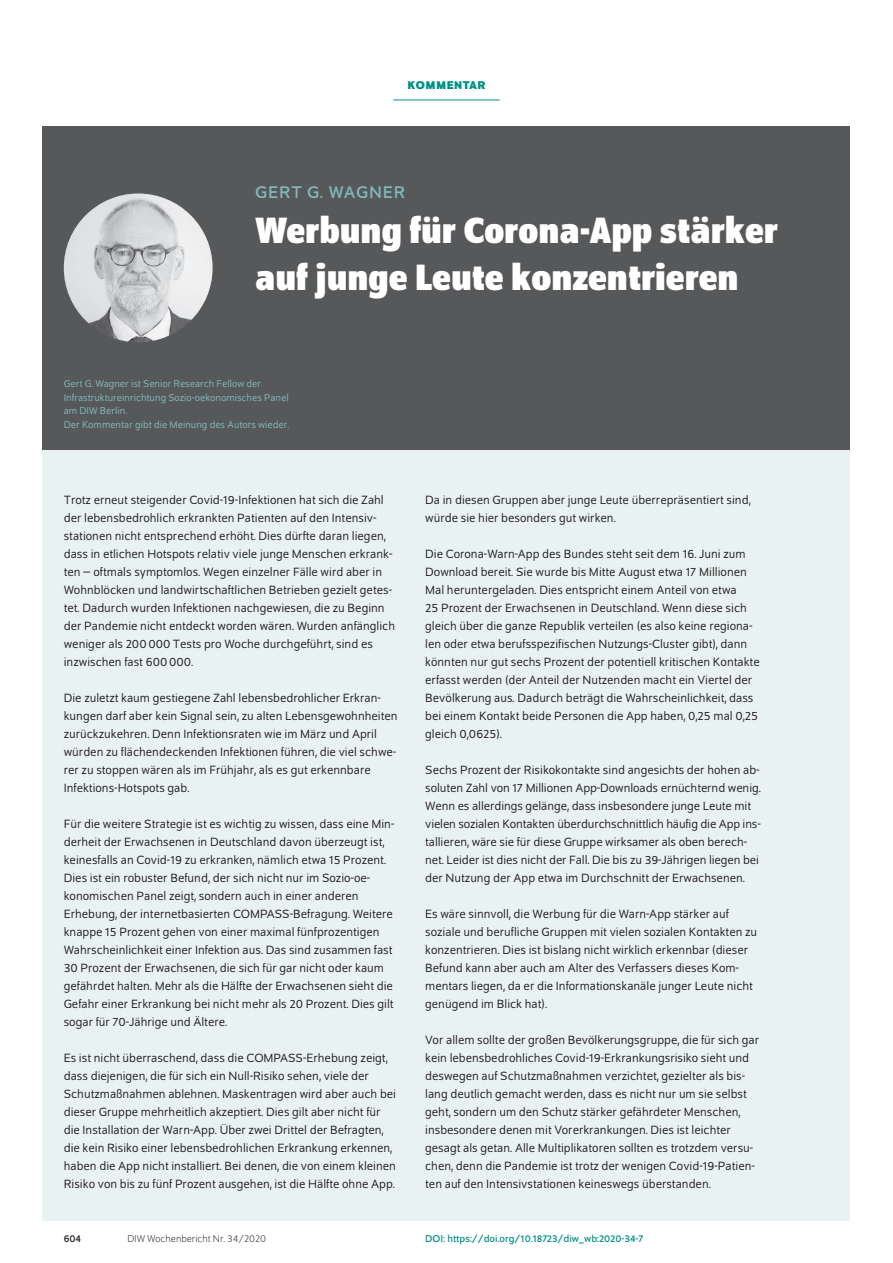
<style>
.page{position:relative;width:893px;height:1263px;background:#fff}
.page>*{position:absolute;margin:0;border:0;box-sizing:border-box;transform-origin:0 0}
.t1{font:700 semi-condensed 39px/46.8px "Schumpeter";color:#fff}
.t2{font:18px "Schumpeter";letter-spacing:.05em;color:#7fbbba}
.t3{font:12.75px/18px "Schumpeter Blond";color:#231f20}
.t4{font:700 12px "Schumpeter";letter-spacing:.04em;color:#009188}
.t5{font:10.5px/13.5px "Schumpeter Blond";color:#7fbbba}
.t6{font:10.5px "Schumpeter";color:#009188}
.t7{font:300 10.5px "Schumpeter";color:#231f20}
.t8{font:10.5px "Schumpeter";color:#231f20}
</style>
<div class="page">
<div style="left:43px;top:126px;width:807px;height:324px;background:#57585a"></div>
<hr style="left:393px;top:100px;width:107px;height:1px;background:#009188">
<img style="left:64px;top:193px;width:149px;height:149px;border-radius:74px">
<div style="left:43px;top:450px;width:807px;height:770px;background:#e9f2f2"></div>
<p class="t4" style="left:407px;top:79px;width:80px">KOMMENTAR</p>
<h2 class="t2" style="left:255px;top:183px;width:152px">GERT G. WAGNER</h2>
<h1 class="t1" style="left:255px;top:207px;width:524px">Werbung für Corona-App stärker auf junge Leute konzentrieren</h1>
<p class="t5" style="left:64px;top:377px;width:227px">Gert G. Wagner ist Senior Research Fellow der Infrastruktureinrichtung Sozio-oekonomisches Panel am DIW Berlin.<br>Der Kommentar gibt die Meinung des Autors wieder.</p>
<p class="t3" style="left:64px;top:491px;width:333px">Trotz erneut steigender Covid-19-Infektionen hat sich die Zahl der lebensbedrohlich erkrankten Patienten auf den Intensiv&shy;stationen nicht entsprechend erhöht. Dies dürfte daran liegen, dass in etlichen Hotspots relativ viele junge Menschen erkrank&shy;ten – oftmals symptomlos. Wegen einzelner Fälle wird aber in Wohnblöcken und landwirtschaftlichen Betrieben gezielt getes&shy;tet. Dadurch wurden Infektionen nachgewiesen, die zu Beginn der Pandemie nicht entdeckt worden wären. Wurden anfänglich weniger als 200000 Tests pro Woche durchgeführt, sind es inzwischen fast 600000.</p>
<p class="t3" style="left:64px;top:689px;width:335px">Die zuletzt kaum gestiegene Zahl lebensbedrohlicher Erkran&shy;kungen darf aber kein Signal sein, zu alten Lebensgewohnheiten zurückzukehren. Denn Infektionsraten wie im März und April würden zu flächendeckenden Infektionen führen, die viel schwe&shy;rer zu stoppen wären als im Frühjahr, als es gut erkennbare Infektions-Hotspots gab.</p>
<p class="t3" style="left:64px;top:815px;width:332px">Für die weitere Strategie ist es wichtig zu wissen, dass eine Min&shy;derheit der Erwachsenen in Deutschland davon überzeugt ist, keinesfalls an Covid-19 zu erkranken, nämlich etwa 15 Prozent.<br>Dies ist ein robuster Befund, der sich nicht nur im Sozio-oe&shy;konomischen Panel zeigt, sondern auch in einer anderen Erhebung, der internetbasierten COMPASS-Befragung. Weitere knappe 15 Prozent gehen von einer maximal fünfprozentigen Wahrscheinlichkeit einer Infektion aus. Das sind zusammen fast 30 Prozent der Erwachsenen, die sich für gar nicht oder kaum gefährdet halten. Mehr als die Hälfte der Erwachsenen sieht die Gefahr einer Erkrankung bei nicht mehr als 20 Prozent. Dies gilt sogar für 70-Jährige und Ältere.</p>
<p class="t3" style="left:64px;top:1049px;width:334px">Es ist nicht überraschend, dass die COMPASS-Erhebung zeigt, dass diejenigen, die für sich ein Null-Risiko sehen, viele der Schutzmaßnahmen ablehnen. Maskentragen wird aber auch bei dieser Gruppe mehrheitlich akzeptiert. Dies gilt aber nicht für die Installation der Warn-App. Über zwei Drittel der Befragten, die kein Risiko einer lebensbedrohlichen Erkrankung erkennen, haben die App nicht installiert. Bei denen, die von einem kleinen Risiko von bis zu fünf Prozent ausgehen, ist die Hälfte ohne App.</p>
<p class="t3" style="left:425px;top:491px;width:327px">Da in diesen Gruppen aber junge Leute überrepräsentiert sind, würde sie hier besonders gut wirken.</p>
<p class="t3" style="left:425px;top:545px;width:336px">Die Corona-Warn-App des Bundes steht seit dem 16. Juni zum Download bereit. Sie wurde bis Mitte August etwa 17 Millionen Mal heruntergeladen. Dies entspricht einem Anteil von etwa<br>25 Prozent der Erwachsenen in Deutschland. Wenn diese sich gleich über die ganze Republik verteilen (es also keine regiona&shy;len oder etwa berufsspezifischen Nutzungs-Cluster gibt), dann könnten nur gut sechs Prozent der potentiell kritischen Kontakte erfasst werden (der Anteil der Nutzenden macht ein Viertel der Bevölkerung aus. Dadurch beträgt die Wahrscheinlichkeit, dass bei einem Kontakt beide Personen die App haben, 0,25 mal 0,25 gleich 0,0625).</p>
<p class="t3" style="left:425px;top:761px;width:337px">Sechs Prozent der Risikokontakte sind angesichts der hohen ab&shy;soluten Zahl von 17 Millionen App-Downloads ernüchternd wenig.<br>Wenn es allerdings gelänge, dass insbesondere junge Leute mit vielen sozialen Kontakten überdurchschnittlich häufig die App ins&shy;tallieren, wäre sie für diese Gruppe wirksamer als oben berech&shy;net. Leider ist dies nicht der Fall. Die bis zu 39-Jährigen liegen bei der Nutzung der App etwa im Durchschnitt der Erwachsenen.</p>
<p class="t3" style="left:425px;top:905px;width:333px">Es wäre sinnvoll, die Werbung für die Warn-App stärker auf soziale und berufliche Gruppen mit vielen sozialen Kontakten zu konzentrieren. Dies ist bislang nicht wirklich erkennbar (dieser Befund kann aber auch am Alter des Verfassers dieses Kom&shy;mentars liegen, da er die Informationskanäle junger Leute nicht genügend im Blick hat).</p>
<p class="t3" style="left:425px;top:1031px;width:335px">Vor allem sollte der großen Bevölkerungsgruppe, die für sich gar kein lebensbedrohliches Covid-19-Erkrankungsrisiko sieht und deswegen auf Schutzmaßnahmen verzichtet, gezielter als bis&shy;lang deutlich gemacht werden, dass es nicht nur um sie selbst geht, sondern um den Schutz stärker gefährdeter Menschen, insbesondere denen mit Vorerkrankungen. Dies ist leichter gesagt als getan. Alle Multiplikatoren sollten es trotzdem versu&shy;chen, denn die Pandemie ist trotz der wenigen Covid-19-Patien&shy;ten auf den Intensivstationen keineswegs überstanden.</p>
<p class="t8" style="left:64px;top:1233px;width:19px">604</p>
<p class="t7" style="left:128px;top:1234px;width:140px">DIW Wochenbericht Nr. 34/2020</p>
<p class="t6" style="left:425px;top:1233px;width:220px">DOI: https://doi.org/10.18723/diw_wb:2020-34-7</p>
</div>
